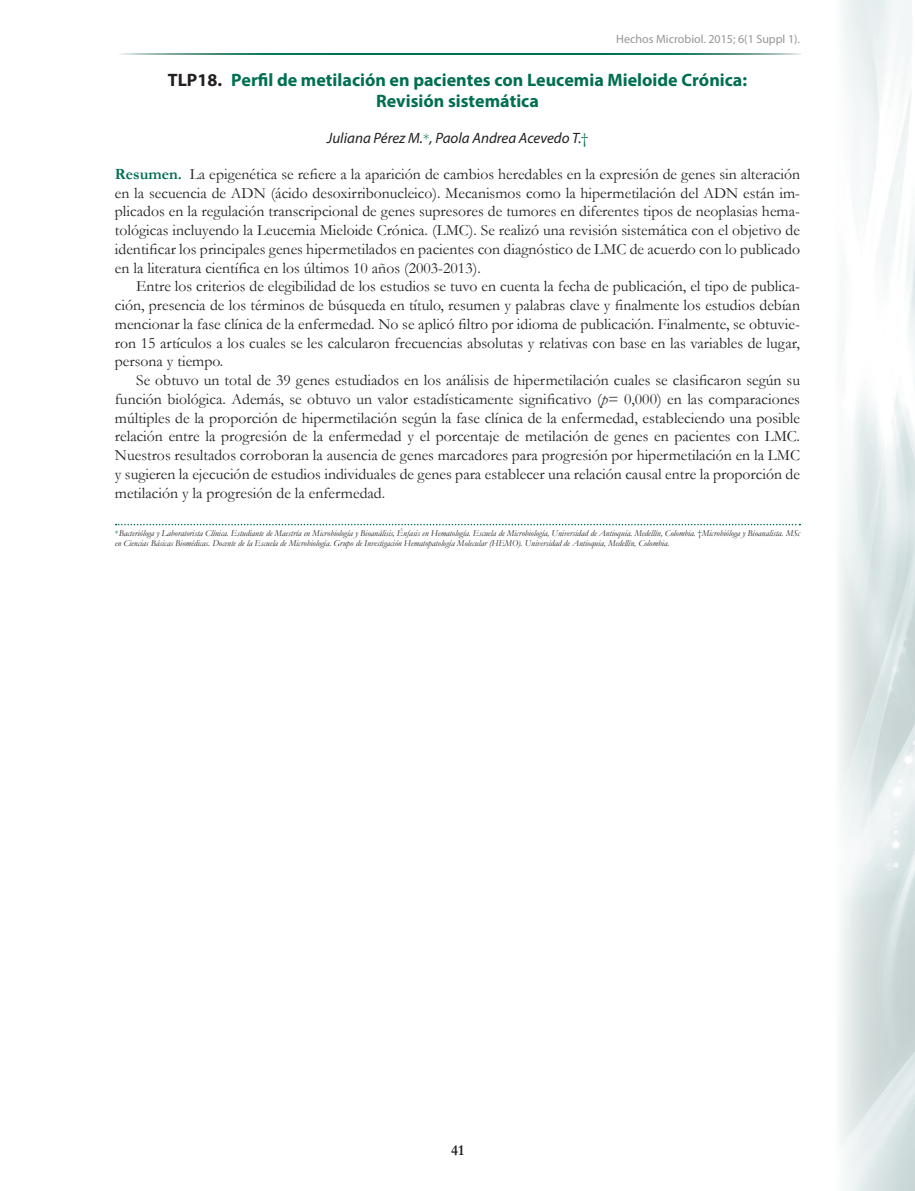
<style>
.page{position:relative;width:915px;height:1191px;background:#fff}
.page>*{position:absolute;margin:0;border:0;box-sizing:border-box;transform-origin:0 0}
.t1{font:700 18px/21.6px "Myriad Pro";color:#006f51;text-align:center}
.t2{font:15.75px/18.8px "Garamond";color:#231f20;text-align:justify}
.t3{font:italic 15px "Myriad Pro";color:#231f20}
.t4{font:700 15px "Garamond";color:#231f20}
.t5{font:12px "Myriad Pro";color:#939598}
.t6{font:italic 9px/10.5px "Garamond";color:#231f20}
.s1{color:#231f20}
.s2{font-family:"Garamond";font-style:normal;color:#006f51}
.s3{font-weight:700;color:#006f51}
.s4{font-style:italic}
.s5{font-style:normal;color:#006f51}
</style>
<div class="page">
<img style="left:840px;top:0;width:74px;height:1191px">
<svg style="left:121px;top:53px;width:678px;height:2px"></svg>
<svg style="left:116px;top:524px;width:684px;height:1px"></svg>
<p class="t5" style="left:616px;top:31px;width:185px">Hechos Microbiol. 2015; 6(1 Suppl 1).</p>
<p class="t1" style="left:168px;top:68px;width:580px"><span class="s1">TLP18.</span> Perfil de metilación en pacientes con Leucemia Mieloide Crónica:<br>Revisión sistemática</p>
<p class="t3" style="left:327px;top:129px;width:262px">Juliana Pérez M.<span class="s2">*</span>, Paola Andrea Acevedo T.<span class="s2">†</span></p>
<p class="t2" style="left:115px;top:164px;width:686px"><span class="s3">Resumen.</span> La epigenética se refiere a la aparición de cambios heredables en la expresión de genes sin alteración en la secuencia de ADN (ácido desoxirribonucleico). Mecanismos como la hipermetilación del ADN están im&shy;plicados en la regulación transcripcional de genes supresores de tumores en diferentes tipos de neoplasias hema&shy;tológicas incluyendo la Leucemia Mieloide Crónica. (LMC). Se realizó una revisión sistemática con el objetivo de identificar los principales genes hipermetilados en pacientes con diagnóstico de LMC de acuerdo con lo publicado en la literatura científica en los últimos 10 años (2003-2013).</p>
<p class="t2" style="left:115px;top:277px;width:686px;text-indent:21px">Entre los criterios de elegibilidad de los estudios se tuvo en cuenta la fecha de publicación, el tipo de publica&shy;ción, presencia de los términos de búsqueda en título, resumen y palabras clave y finalmente los estudios debían mencionar la fase clínica de la enfermedad. No se aplicó filtro por idioma de publicación. Finalmente, se obtuvie&shy;ron 15 artículos a los cuales se les calcularon frecuencias absolutas y relativas con base en las variables de lugar, persona y tiempo.</p>
<p class="t2" style="left:115px;top:370px;width:686px;text-indent:21px">Se obtuvo un total de 39 genes estudiados en los análisis de hipermetilación cuales se clasificaron según su función biológica. Además, se obtuvo un valor estadísticamente significativo (<span class="s4">p</span>= 0,000) en las comparaciones múltiples de la proporción de hipermetilación según la fase clínica de la enfermedad, estableciendo una posible relación entre la progresión de la enfermedad y el porcentaje de metilación de genes en pacientes con LMC.<br>Nuestros resultados corroboran la ausencia de genes marcadores para progresión por hipermetilación en la LMC y sugieren la ejecución de estudios individuales de genes para establecer una relación causal entre la proporción de metilación y la progresión de la enfermedad.</p>
<p class="t6" style="left:115px;top:527px;width:686px"><span class="s5">*</span>Bacterióloga y Laboratorista Clínica. Estudiante de Maestría en Microbiología y Bioanálisis, Énfasis en Hematología. Escuela de Microbiología, Universidad de Antioquia. Medellín, Colombia. <span class="s5">†</span>Microbióloga y Bioanalista. MSc en Ciencias Básicas Biomédicas. Docente de la Escuela de Microbiología. Grupo de Investigación Hematopatología Molecular (HEMO). Universidad de Antioquia, Medellín, Colombia.</p>
<p class="t4" style="left:451px;top:1140px;width:14px">41</p>
</div>
